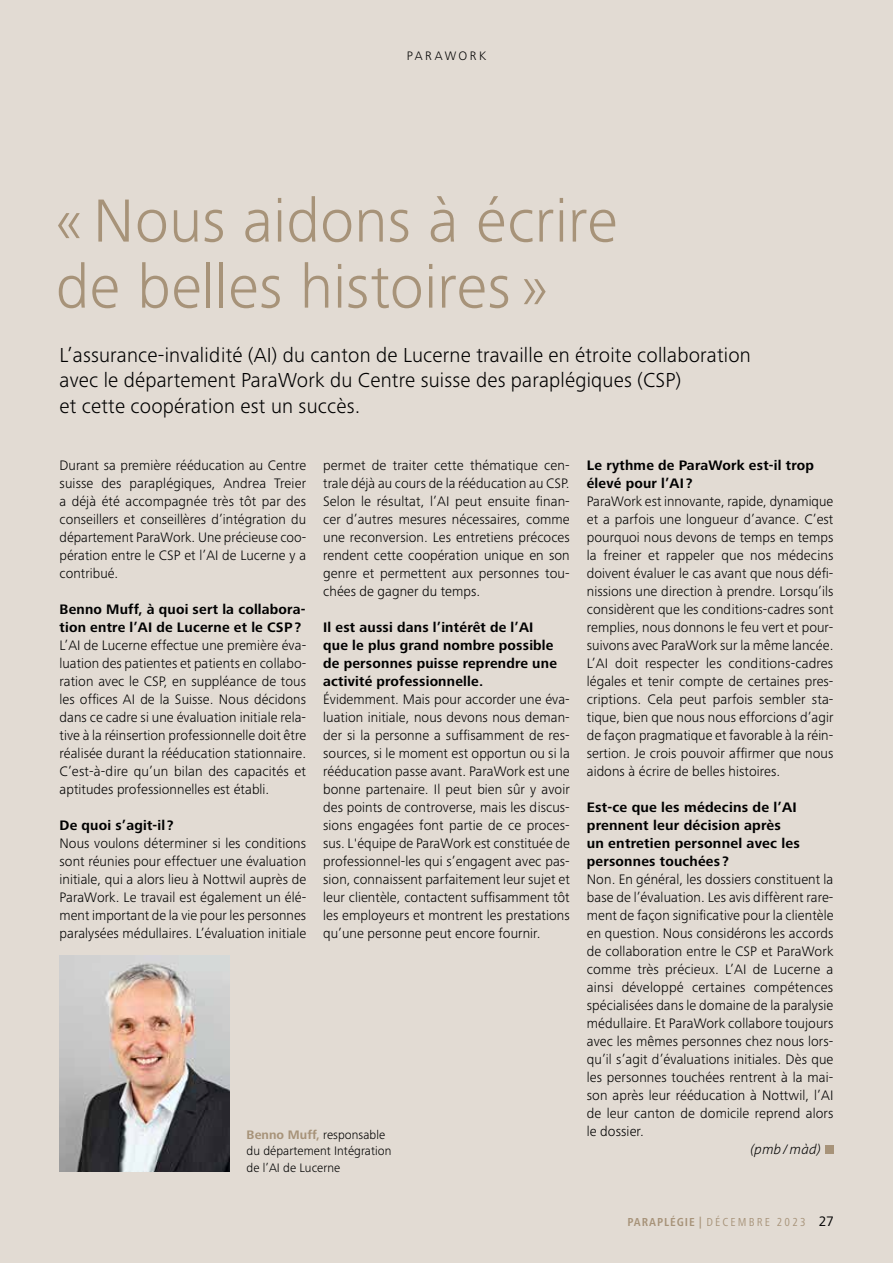
<style>
.page{position:relative;width:893px;height:1263px;background:#e2dbd3}
.page>*{position:absolute;margin:0;border:0;box-sizing:border-box;transform-origin:0 0}
.t1{font:300 63px/66px "Frutiger Next Pro";letter-spacing:.005em;color:#a79379}
.t2{font:300 21px/25.5px "Frutiger Next Pro";letter-spacing:.01em;color:#000}
.t3{font:300 14.25px/18px "Frutiger Next Pro";letter-spacing:.005em;color:#000;text-align:justify}
.t4{font:700 14.25px/18px "Frutiger Next Pro";letter-spacing:.015em;color:#000}
.t5{font:italic 300 14.25px "Frutiger Next Pro";letter-spacing:.015em;color:#000}
.t6{font:300 12.75px/16.5px "Frutiger Next Pro";letter-spacing:.005em;color:#000}
.t7{font:300 12.75px "Frutiger Next Pro";letter-spacing:.195em;color:#000}
.t8{font:condensed 12px "Frutiger Next Pro";letter-spacing:.18em;color:#a79379}
.s1{font-weight:700;color:#a79379}
.s2{font-weight:700}
.s3{font-stretch:normal;font-size:14.25px;color:#000}
</style>
<div class="page">
<img style="left:60px;top:956px;width:170px;height:216px">
<div style="left:824px;top:1145px;width:9px;height:9px;background:#a79379"></div>
<p class="t7" style="left:407px;top:48px;width:81px">PARAWORK</p>
<h1 class="t1" style="left:56px;top:188px;width:563px">« Nous aidons à écrire de belles histoires »</h1>
<h2 class="t2" style="left:60px;top:342px;width:693px">L’assurance-invalidité (AI) du canton de Lucerne travaille en étroite collaboration avec le département ParaWork du Centre suisse des paraplégiques (CSP)<br>et cette coopération est un succès.</h2>
<p class="t3" style="left:60px;top:456px;width:248px">Durant sa première rééducation au Centre suisse des paraplégiques, Andrea Treier a déjà été accompagnée très tôt par des conseillers et conseillères d’intégration du département ParaWork. Une précieuse coo&shy;pération entre le CSP et l’AI de Lucerne y a contribué.</p>
<p class="t4" style="left:60px;top:600px;width:247px">Benno Muff, à quoi sert la collabora&shy;tion entre l’AI de Lucerne et le CSP ?</p>
<p class="t3" style="left:60px;top:636px;width:248px">L’AI de Lucerne effectue une première éva&shy;luation des patientes et patients en collabo&shy;ration avec le CSP, en suppléance de tous les offices AI de la Suisse. Nous décidons dans ce cadre si une évaluation initiale rela&shy;tive à la réinsertion professionnelle doit être réalisée durant la rééducation stationnaire.<br>C’est-à-dire qu’un bilan des capacités et aptitudes professionnelles est établi.</p>
<p class="t4" style="left:60px;top:816px;width:116px">De quoi s’agit-il ?</p>
<p class="t3" style="left:60px;top:834px;width:248px">Nous voulons déterminer si les conditions sont réunies pour effectuer une évaluation initiale, qui a alors lieu à Nottwil auprès de ParaWork. Le travail est également un élé&shy;ment important de la vie pour les personnes paralysées médullaires. L’évaluation initiale</p>
<p class="t3" style="left:323px;top:456px;width:248px">permet de traiter cette thématique cen&shy;trale déjà au cours de la rééducation au CSP.<br>Selon le résultat, l’AI peut ensuite finan&shy;cer d’autres mesures nécessaires, comme une reconversion. Les entretiens précoces rendent cette coopération unique en son genre et permettent aux personnes tou&shy;chées de gagner du temps.</p>
<p class="t4" style="left:323px;top:618px;width:235px">Il est aussi dans l’intérêt de l’AI que le plus grand nombre possible de personnes puisse reprendre une activité professionnelle.</p>
<p class="t3" style="left:323px;top:690px;width:248px">Évidemment. Mais pour accorder une éva&shy;luation initiale, nous devons nous deman&shy;der si la personne a suffisamment de res&shy;sources, si le moment est opportun ou si la rééducation passe avant. ParaWork est une bonne partenaire. Il peut bien sûr y avoir des points de controverse, mais les discus&shy;sions engagées font partie de ce proces&shy;sus. L'équipe de ParaWork est constituée de professionnel-les qui s’engagent avec pas&shy;sion, connaissent parfaitement leur sujet et leur clientèle, contactent suffisamment tôt les employeurs et montrent les prestations qu’une personne peut encore fournir.</p>
<p class="t6" style="left:247px;top:1126px;width:146px"><span class="s1">Benno Muff,</span> responsable du département Intégration de l’AI de Lucerne</p>
<p class="t4" style="left:587px;top:456px;width:228px">Le rythme de ParaWork est-il trop élevé pour l’AI ?</p>
<p class="t3" style="left:587px;top:492px;width:248px">ParaWork est innovante, rapide, dynamique et a parfois une longueur d’avance. C’est pourquoi nous devons de temps en temps la freiner et rappeler que nos médecins doivent évaluer le cas avant que nous défi&shy;nissions une direction à prendre. Lorsqu’ils considèrent que les conditions-cadres sont remplies, nous donnons le feu vert et pour&shy;suivons avec ParaWork sur la même lancée.<br>L’AI doit respecter les conditions-cadres légales et tenir compte de certaines pres&shy;criptions. Cela peut parfois sembler sta&shy;tique, bien que nous nous efforcions d’agir de façon pragmatique et favorable à la réin&shy;sertion. Je crois pouvoir affirmer que nous aidons à écrire de belles histoires.</p>
<p class="t4" style="left:587px;top:798px;width:215px">Est-ce que les médecins de l’AI prennent leur décision après un entretien personnel avec les personnes touchées ?</p>
<p class="t3" style="left:587px;top:870px;width:248px">Non. En général, les dossiers constituent la base de l’évaluation. Les avis diffèrent rare&shy;ment de façon significative pour la clientèle en question. Nous considérons les accords de collaboration entre le CSP et ParaWork comme très précieux. L’AI de Lucerne a ainsi développé certaines compétences spécialisées dans le domaine de la paralysie médullaire. Et ParaWork collabore toujours avec les mêmes personnes chez nous lors&shy;qu’il s’agit d’évaluations initiales. Dès que les personnes touchées rentrent à la mai&shy;son après leur rééducation à Nottwil, l’AI de leur canton de domicile reprend alors le dossier.</p>
<p class="t5" style="left:751px;top:1141px;width:72px">(pmb /màd)</p>
<p class="t8" style="left:627px;top:1215px;width:207px"><span class="s2">PARAPLÉGIE |</span> DÉCEMBRE 2023 <span class="s3">27</span></p>
</div>
